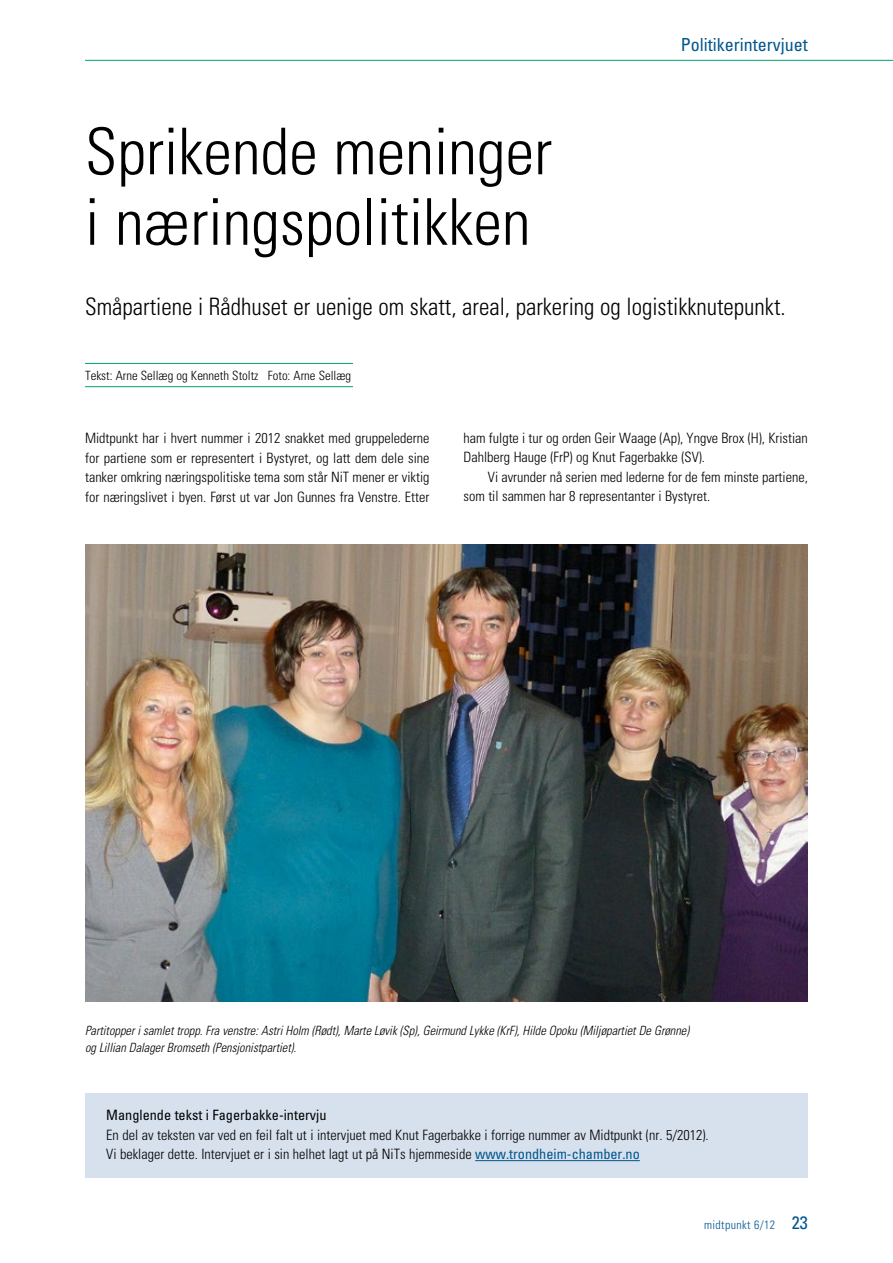
<style>
.page{position:relative;width:893px;height:1263px;background:#fff}
.page>*{position:absolute;margin:0;border:0;box-sizing:border-box;transform-origin:0 0}
.t1{font:300 condensed 64.5px/70.5px "Univers LT Std";color:#000}
.t2{font:300 condensed 24px "Univers LT Std";color:#000}
.t3{font:condensed 18px "Univers LT Std";color:#00568d}
.t4{font:300 condensed 14.25px/19.5px "Univers LT Std";color:#000}
.t5{font:condensed 14.25px "Univers LT Std";color:#000}
.t6{font:italic 300 condensed 12.75px/16.5px "Univers LT Std";color:#000}
.t7{font:300 condensed 12.75px "Univers LT Std";color:#000}
.t8{font:300 condensed 12px "Univers LT Std";letter-spacing:.03em;color:#00568d}
.s1{font-weight:400;color:#00568d}
.s2{font-weight:400;font-size:18px}
</style>
<div class="page">
<img style="left:85px;top:544px;width:723px;height:457px">
<hr style="left:85px;top:386px;width:268px;height:1px;background:#00a177">
<hr style="left:85px;top:363px;width:268px;height:1px;background:#00a177">
<div style="left:85px;top:1094px;width:723px;height:84px;background:#d7e0ed"></div>
<hr style="left:475px;top:1160px;width:165px;height:1px;background:#00568d">
<hr style="left:85px;top:60px;width:807px;height:1px;background:#00a177">
<p class="t3" style="left:681px;top:33px;width:128px">Politikerintervjuet</p>
<h1 class="t1" style="left:85px;top:116px;width:468px">Sprikende meninger i næringspolitikken</h1>
<h2 class="t2" style="left:85px;top:292px;width:702px">Småpartiene i Rådhuset er uenige om skatt, areal, parkering og logistikknutepunkt.</h2>
<p class="t7" style="left:85px;top:368px;width:268px">Tekst: Arne Sellæg og Kenneth Stoltz Foto: Arne Sellæg</p>
<p class="t4" style="left:85px;top:428px;width:346px;text-align:justify">Midtpunkt har i hvert nummer i 2012 snakket med gruppelederne for partiene som er representert i Bystyret, og latt dem dele sine tanker omkring næringspolitiske tema som står NiT mener er viktig for næringslivet i byen. Først ut var Jon Gunnes fra Venstre. Etter</p>
<p class="t4" style="left:463px;top:428px;width:346px">ham fulgte i tur og orden Geir Waage (Ap), Yngve Brox (H), Kristian<br>Dahlberg Hauge (FrP) og Knut Fagerbakke (SV).</p>
<p class="t4" style="left:463px;top:467px;width:346px;text-indent:24px">Vi avrunder nå serien med lederne for de fem minste partiene, som til sammen har 8 representanter i Bystyret.</p>
<p class="t6" style="left:85px;top:1023px;width:606px">Partitopper i samlet tropp. Fra venstre: Astri Holm (Rødt), Marte Løvik (Sp), Geirmund Lykke (KrF), Hilde Opoku (Miljøpartiet De Grønne) og Lillian Dalager Bromseth (Pensjonistpartiet).</p>
<p class="t5" style="left:106px;top:1106px;width:222px">Manglende tekst i Fagerbakke-intervju</p>
<p class="t4" style="left:106px;top:1125px;width:604px">En del av teksten var ved en feil falt ut i intervjuet med Knut Fagerbakke i forrige nummer av Midtpunkt (nr. 5/2012).<br>Vi beklager dette. Intervjuet er i sin helhet lagt ut på NiTs hjemmeside <span class="s1">www.trondheim-chamber.no</span></p>
<p class="t8" style="left:704px;top:1218px;width:105px">midtpunkt 6/12 <span class="s2">23</span></p>
</div>
